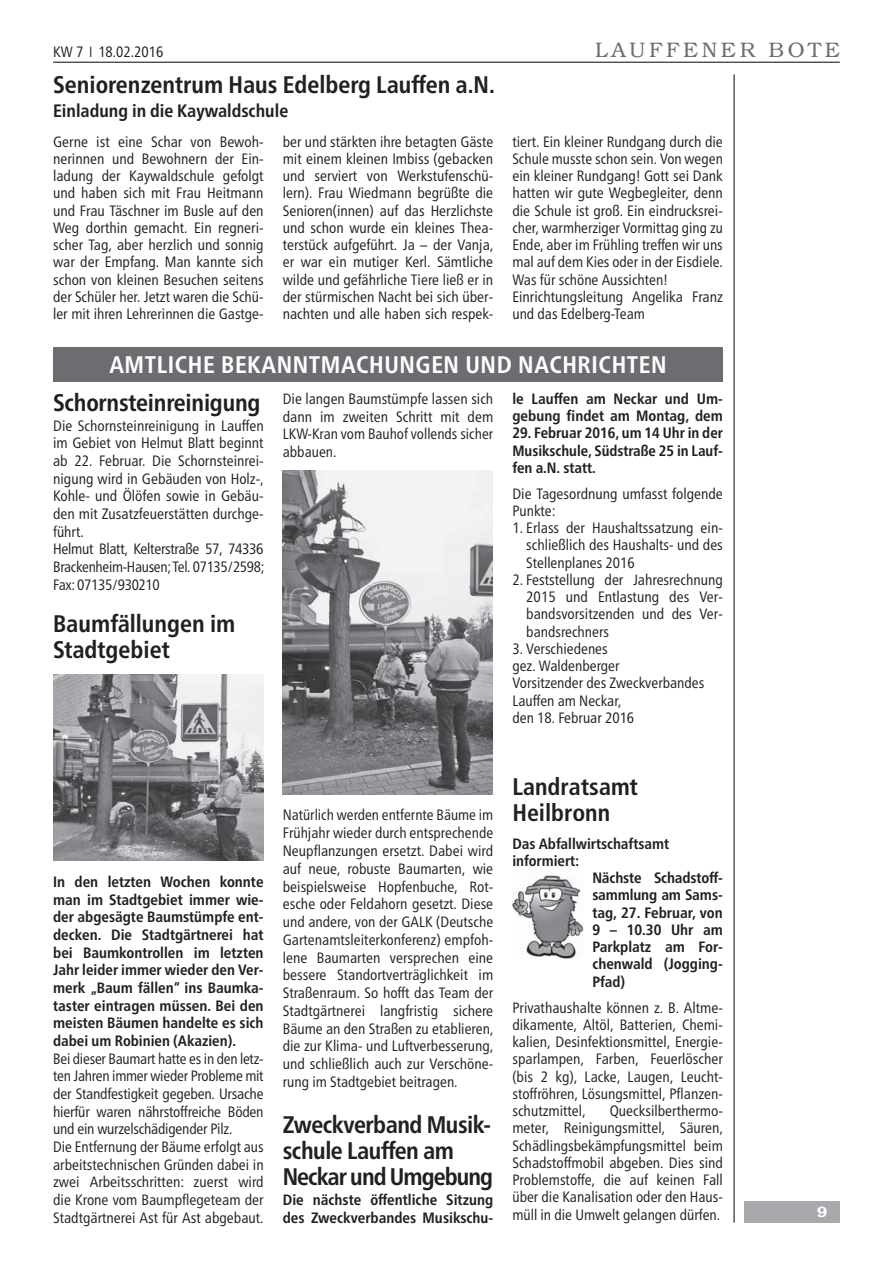
<style>
.page{position:relative;width:893px;height:1263px;background:#fff}
.page>*{position:absolute;margin:0;border:0;box-sizing:border-box;transform-origin:0 0}
.t1{font:700 condensed 24px/26px "Frutiger Neue LTW1 G";letter-spacing:-.01em;color:#231f20}
.t2{font:700 condensed 24px "Frutiger Neue LTW1 G";letter-spacing:.025em;color:#fff}
.t3{font:700 condensed 24px/25.5px "Frutiger LT";color:#231f20}
.t4{font:300 21px "Bookman LT";letter-spacing:.17em;color:#6c6d70}
.t5{font:700 condensed 18px "Frutiger Neue LTW1 G";color:#231f20}
.t6{font:condensed 15px/17.2px "Frutiger Neue LTW1 G";color:#231f20;text-align:justify}
.t7{font:700 condensed 15px/17.7px "Frutiger Neue LTW1 G";color:#231f20;text-align:justify}
.t8{font:600 15px "Bookman LT";color:#fff}
</style>
<div class="page">
<hr style="left:53px;top:62px;width:787px;height:1px;background:#231f20">
<hr style="left:733px;top:74px;width:2px;height:1148px;background:#231f20">
<div style="left:744px;top:1201px;width:96px;height:21px;background:#a8a9ad"></div>
<div style="left:53px;top:348px;width:670px;height:34px;background:#6c6d70"></div>
<img style="left:53px;top:674px;width:210px;height:186px">
<img style="left:283px;top:471px;width:210px;height:323px">
<img style="left:512px;top:873px;width:72px;height:86px">
<p class="t6" style="left:53px;top:42px;width:112px">KW 7 18.02.2016</p>
<h2 class="t4" style="left:595px;top:38px;width:246px">LAUFFENER BOTE</h2>
<h1 class="t1" style="left:53px;top:69px;width:443px">Seniorenzentrum Haus Edelberg Lauffen a.N.</h1>
<p class="t5" style="left:53px;top:98px;width:237px">Einladung in die Kaywaldschule</p>
<p class="t6" style="left:53px;top:131px;width:212px">Gerne ist eine Schar von Bewoh&shy;nerinnen und Bewohnern der Ein&shy;ladung der Kaywaldschule gefolgt und haben sich mit Frau Heitmann und Frau Täschner im Busle auf den Weg dorthin gemacht. Ein regneri&shy;scher Tag, aber herzlich und sonnig war der Empfang. Man kannte sich schon von kleinen Besuchen seitens der Schüler her. Jetzt waren die Schü&shy;ler mit ihren Lehrerinnen die Gastge-</p>
<p class="t6" style="left:283px;top:131px;width:212px">ber und stärkten ihre betagten Gäste mit einem kleinen Imbiss (gebacken und serviert von Werkstufenschü&shy;lern). Frau Wiedmann begrüßte die Senioren(innen) auf das Herzlichste und schon wurde ein kleines Thea&shy;terstück aufgeführt. Ja – der Vanja, er war ein mutiger Kerl. Sämtliche wilde und gefährliche Tiere ließ er in der stürmischen Nacht bei sich über&shy;nachten und alle haben sich respek-</p>
<p class="t6" style="left:512px;top:131px;width:212px;text-align:left">tiert. Ein kleiner Rundgang durch die Schule musste schon sein. Von wegen ein kleiner Rundgang! Gott sei Dank hatten wir gute Wegbegleiter, denn die Schule ist groß. Ein eindrucksrei&shy;cher, warmherziger Vormittag ging zu Ende, aber im Frühling treffen wir uns mal auf dem Kies oder in der Eisdiele.<br>Was für schöne Aussichten!<br>Einrichtungsleitung Angelika Franz und das Edelberg-Team</p>
<h1 class="t2" style="left:109px;top:346px;width:559px">AMTLICHE BEKANNTMACHUNGEN UND NACHRICHTEN</h1>
<h1 class="t1" style="left:53px;top:387px;width:209px">Schornsteinreinigung</h1>
<p class="t6" style="left:53px;top:415px;width:213px;line-height:17.7px;text-align:left">Die Schornsteinreinigung in Lauffen im Gebiet von Helmut Blatt beginnt ab 22. Februar. Die Schornsteinrei&shy;nigung wird in Gebäuden von Holz-,<br>Kohle- und Ölöfen sowie in Gebäu&shy;den mit Zusatzfeuerstätten durchge&shy;führt.<br>Helmut Blatt, Kelterstraße 57, 74336<br>Brackenheim-Hausen; Tel. 07135/2598;<br>Fax: 07135/930210</p>
<h1 class="t1" style="left:53px;top:609px;width:184px">Baumfällungen im<br>Stadtgebiet</h1>
<p class="t6" style="left:283px;top:389px;width:212px;line-height:17.7px">Die langen Baumstümpfe lassen sich dann im zweiten Schritt mit dem LKW-Kran vom Bauhof vollends sicher abbauen.</p>
<p class="t7" style="left:512px;top:389px;width:212px;line-height:17.2px">le Lauffen am Neckar und Um&shy;gebung findet am Montag, dem</p>
<p class="t7" style="left:512px;top:423px;width:212px;line-height:17.2px">29. Februar 2016, um 14 Uhr in der Musikschule, Südstraße 25 in Lauf&shy;fen a.N. statt.</p>
<p class="t6" style="left:512px;top:483px;width:212px">Die Tagesordnung umfasst folgende<br>Punkte:</p>
<p class="t6" style="left:526px;top:518px;width:198px;text-indent:-14px">1. Erlass der Haushaltssatzung ein&shy;schließlich des Haushalts- und des Stellenplanes 2016</p>
<p class="t6" style="left:526px;top:570px;width:198px;text-indent:-14px">2. Feststellung der Jahresrechnung 2015 und Entlastung des Ver&shy;bandsvorsitzenden und des Ver&shy;bandsrechners</p>
<p class="t6" style="left:512px;top:639px;width:193px;text-align:left">3. Verschiedenes<br>gez. Waldenberger<br>Vorsitzender des Zweckverbandes<br>Lauffen am Neckar,<br>den 18. Februar 2016</p>
<p class="t7" style="left:53px;top:871px;width:212px">In den letzten Wochen konnte man im Stadtgebiet immer wie&shy;der abgesägte Baumstümpfe ent&shy;decken. Die Stadtgärtnerei hat bei Baumkontrollen im letzten Jahr leider immer wieder den Ver&shy;merk „Baum fällen“ ins Baumka&shy;taster eintragen müssen. Bei den meisten Bäumen handelte es sich dabei um Robinien (Akazien).</p>
<p class="t6" style="left:53px;top:1048px;width:212px;line-height:17.7px;text-align:left">Bei dieser Baumart hatte es in den letz&shy;ten Jahren immer wieder Probleme mit der Standfestigkeit gegeben. Ursache hierfür waren nährstoffreiche Böden und ein wurzelschädigender Pilz.<br>Die Entfernung der Bäume erfolgt aus arbeitstechnischen Gründen dabei in zwei Arbeitsschritten: zuerst wird die Krone vom Baumpflegeteam der Stadtgärtnerei Ast für Ast abgebaut.</p>
<p class="t6" style="left:283px;top:805px;width:212px;line-height:17.7px">Natürlich werden entfernte Bäume im Frühjahr wieder durch entsprechende Neupflanzungen ersetzt. Dabei wird auf neue, robuste Baumarten, wie beispielsweise Hopfenbuche, Rot&shy;esche oder Feldahorn gesetzt. Diese und andere, von der GALK (Deutsche Gartenamtsleiterkonferenz) empfoh&shy;lene Baumarten versprechen eine bessere Standortverträglichkeit im Straßenraum. So hofft das Team der Stadtgärtnerei langfristig sichere Bäume an den Straßen zu etablieren, die zur Klima- und Luftverbesserung, und schließlich auch zur Verschöne&shy;rung im Stadtgebiet beitragen.</p>
<h1 class="t1" style="left:283px;top:1109px;width:212px">Zweckverband Musik&shy;schule Lauffen am<br>Neckar und Umgebung</h1>
<p class="t7" style="left:283px;top:1189px;width:212px">Die nächste öffentliche Sitzung des Zweckverbandes Musikschu-</p>
<h1 class="t3" style="left:512px;top:774px;width:127px">Landratsamt<br>Heilbronn</h1>
<p class="t7" style="left:512px;top:833px;width:158px">Das Abfallwirtschaftsamt</p>
<p class="t7" style="left:512px;top:850px;width:68px">informiert:</p>
<p class="t7" style="left:592px;top:868px;width:132px">Nächste Schadstoff-</p>
<p class="t7" style="left:592px;top:885px;width:132px">sammlung am Sams-</p>
<p class="t7" style="left:592px;top:902px;width:132px">tag, 27. Februar, von</p>
<p class="t7" style="left:592px;top:919px;width:132px">9 – 10.30 Uhr am</p>
<p class="t7" style="left:592px;top:937px;width:132px">Parkplatz am For-</p>
<p class="t7" style="left:592px;top:954px;width:132px">chenwald (Jogging-</p>
<p class="t7" style="left:592px;top:971px;width:34px">Pfad)</p>
<p class="t6" style="left:512px;top:997px;width:212px">Privathaushalte können z. B. Altme&shy;dikamente, Altöl, Batterien, Chemi&shy;kalien, Desinfektionsmittel, Energie&shy;sparlampen, Farben, Feuerlöscher (bis 2 kg), Lacke, Laugen, Leucht&shy;stoffröhren, Lösungsmittel, Pflanzen&shy;schutzmittel,</p>
<p class="t6" style="left:512px;top:1101px;width:212px;text-indent:97px">Quecksilberthermo&shy;meter, Reinigungsmittel, Säuren, Schädlingsbekämpfungsmittel beim Schadstoffmobil abgeben. Dies sind Problemstoffe, die auf keinen Fall über die Kanalisation oder den Haus&shy;müll in die Umwelt gelangen dürfen.</p>
<p class="t8" style="left:817px;top:1203px;width:11px">9</p>
</div>
